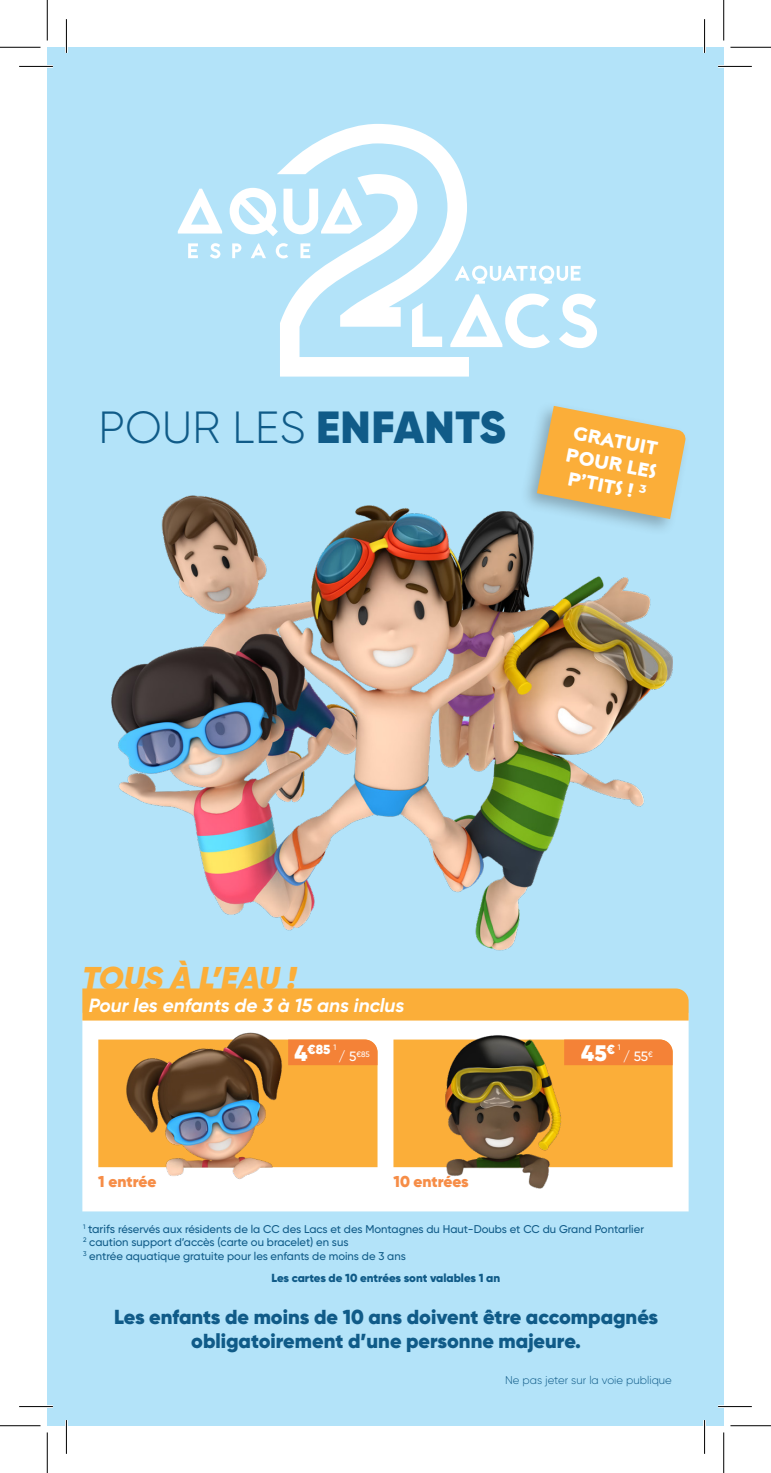
<style>
.page{position:relative;width:771px;height:1473px;background:#fff}
.page>*{position:absolute;margin:0;border:0;box-sizing:border-box;transform-origin:0 0}
.t1{font:300 45px "Gilroy";letter-spacing:.01em;color:#105b88}
.t2{font:italic 900 31.5px "Gilroy";letter-spacing:.005em;color:#fbae39}
.t3{font:900 22.5px "Gilroy";color:#fff}
.t4{font:900 20.25px "Gilroy";color:#105b88}
.t5{font:italic 700 19.12px "Gilroy";color:#fff}
.t6{font:700 19.12px "Posterama 1901";color:#fff}
.t7{font:900 15.75px "Gilroy";color:#f68d47}
.t8{font:500 13.5px "Gilroy";color:#fff}
.t9{font:900 13.05px "Gilroy";color:#fff}
.t10{font:900 11.7px "Gilroy";color:#105b88}
.t11{font:500 11.25px "Gilroy";color:#105b88}
.t12{font:300 11.25px "Gilroy";color:#105b88}
.t13{font:500 7.88px "Gilroy";color:#fff}
.s1{font-weight:900}
.s2{font-size:22.5px}
.s3{font-size:13.5px}
.s4{font-size:11.7px}
</style>
<div class="page">
<div style="left:47px;top:47px;width:676px;height:1378px;background:#b3e3f9"></div>
<svg style="left:537px;top:406px;width:149px;height:105px"></svg>
<img style="left:111px;top:467px;width:561px;height:484px">
<div style="left:82px;top:1012px;width:606px;height:199px;background:#fff"></div>
<div style="left:82px;top:988px;width:606px;height:32px;background:#fbae39"></div>
<svg style="left:98px;top:1039px;width:279px;height:128px;background:#f9a83b"></svg>
<svg style="left:393px;top:1039px;width:279px;height:128px;background:#f9a73a"></svg>
<img style="left:414px;top:1017px;width:150px;height:172px">
<img style="left:118px;top:1020px;width:165px;height:159px">
<svg style="left:178px;top:124px;width:419px;height:252px"></svg>
<hr style="left:19px;top:65px;width:34px;height:3px;background:#fff">
<hr style="left:718px;top:65px;width:33px;height:3px;background:#fff">
<hr style="left:19px;top:1404px;width:34px;height:3px;background:#fff">
<hr style="left:718px;top:1404px;width:33px;height:3px;background:#fff">
<hr style="left:65px;top:19px;width:3px;height:34px;background:#fff">
<hr style="left:65px;top:1419px;width:3px;height:34px;background:#fff">
<hr style="left:703px;top:19px;width:3px;height:34px;background:#fff">
<hr style="left:703px;top:1419px;width:3px;height:34px;background:#fff">
<hr style="left:19px;top:66px;width:34px;height:1px;background:#000">
<hr style="left:718px;top:66px;width:33px;height:1px;background:#000">
<hr style="left:19px;top:1405px;width:34px;height:1px;background:#000">
<hr style="left:718px;top:1405px;width:33px;height:1px;background:#000">
<hr style="left:66px;top:19px;width:1px;height:34px;background:#000">
<hr style="left:66px;top:1419px;width:1px;height:34px;background:#000">
<hr style="left:704px;top:19px;width:1px;height:34px;background:#000">
<hr style="left:704px;top:1419px;width:1px;height:34px;background:#000">
<hr style="left:0;top:47px;width:40px;height:1px;background:#000">
<hr style="left:730px;top:47px;width:41px;height:1px;background:#000">
<hr style="left:0;top:1425px;width:40px;height:1px;background:#000">
<hr style="left:730px;top:1425px;width:41px;height:1px;background:#000">
<hr style="left:47px;top:0;width:1px;height:40px;background:#000">
<hr style="left:47px;top:1432px;width:1px;height:40px;background:#000">
<hr style="left:723px;top:0;width:1px;height:40px;background:#000">
<hr style="left:723px;top:1432px;width:1px;height:40px;background:#000">
<p class="t1" style="left:98px;top:400px;width:409px">POUR LES <span class="s1">ENFANTS</span></p>
<p class="t6" style="left:576px;top:419px;width:86px;rotate:11deg">GRATUIT</p>
<p class="t6" style="left:568px;top:441px;width:93px;rotate:11deg">POUR LES</p>
<p class="t6" style="left:570px;top:465px;width:80px;rotate:11deg">P’TITS ! <sup>3</sup></p>
<p class="t2" style="left:82px;top:957px;width:215px">TOUS À L’EAU !</p>
<p class="t5" style="left:89px;top:993px;width:317px">Pour les enfants de 3 à 15 ans inclus</p>
<p class="t7" style="left:98px;top:1171px;width:60px">1 entrée</p>
<p class="t9" style="left:294px;top:1040px;width:43px"><span class="s2">4</span>€85 <sup>1</sup></p>
<p class="t13" style="left:338px;top:1049px;width:33px"><span class="s3">/ 5</span>€85</p>
<p class="t3" style="left:581px;top:1039px;width:41px">45<sup>€</sup> <sup>1</sup></p>
<p class="t8" style="left:623px;top:1048px;width:31px">/ 55<sup>€</sup></p>
<p class="t7" style="left:393px;top:1171px;width:77px">10 entrées</p>
<p class="t11" style="left:83px;top:1221px;width:562px"><sup>1</sup> <span class="s4">tarifs</span> réservés aux résidents de la CC des Lacs et des Montagnes du Haut-Doubs et CC du Grand Pontarlier</p>
<p class="t11" style="left:83px;top:1235px;width:267px"><sup>2</sup> caution support d’accès (carte ou bracelet) en sus</p>
<p class="t11" style="left:83px;top:1248px;width:324px"><sup>3</sup> entrée aquatique gratuite pour les enfants de moins de 3 ans</p>
<p class="t10" style="left:271px;top:1270px;width:230px">Les cartes de 10 entrées sont valables 1 an</p>
<p class="t4" style="left:114px;top:1303px;width:545px">Les enfants de moins de 10 ans doivent être accompagnés</p>
<p class="t4" style="left:191px;top:1327px;width:391px">obligatoirement d’une personne majeure.</p>
<p class="t12" style="left:505px;top:1372px;width:168px">Ne pas jeter sur la voie publique</p>
</div>
